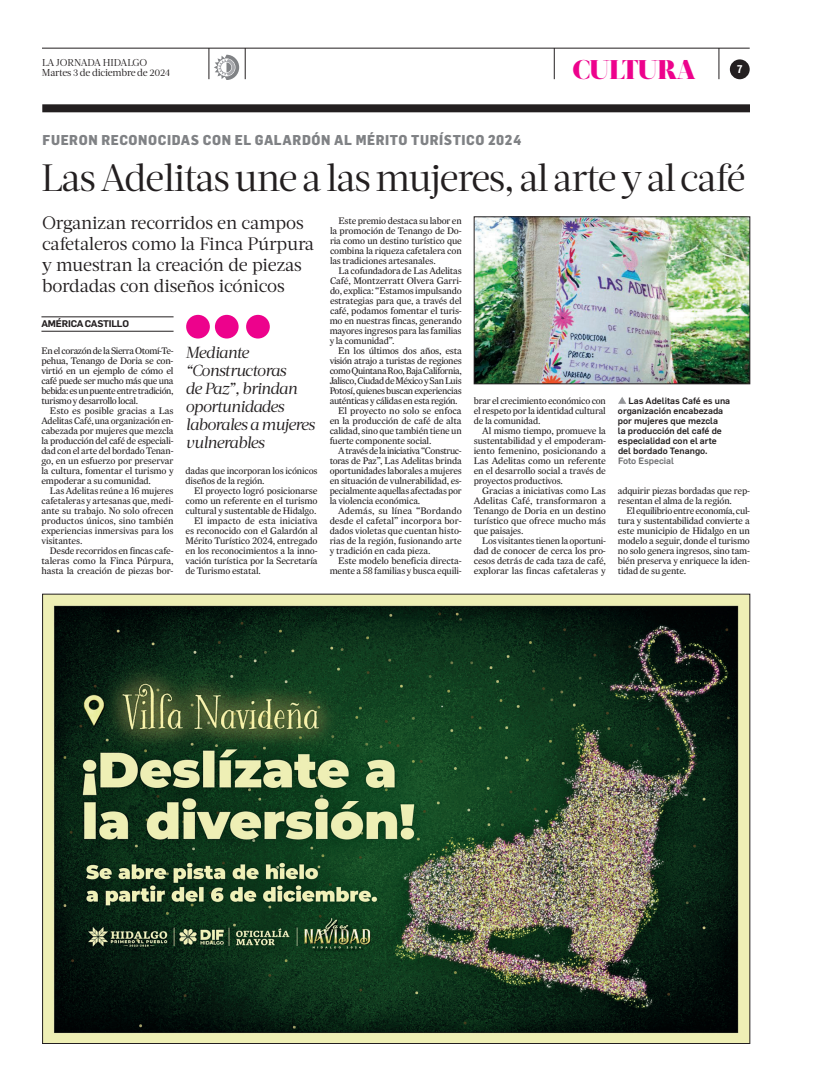
<style>
.page{position:relative;width:822px;height:1089px;background:#fff}
.page>*{position:absolute;margin:0;border:0;box-sizing:border-box;transform-origin:0 0}
.t1{font:38px "Acta Headline";letter-spacing:-.03em;color:#231f20}
.t2{font:900 27px "Acta Display";letter-spacing:-.025em;color:#ed028c}
.t3{font:18px/21px "Acta Deck";letter-spacing:-.01em;color:#231f20}
.t4{font:italic 16px/18px "Acta Deck";letter-spacing:-.04em;color:#231f20}
.t5{font:800 14px "Flama Semicondensed";letter-spacing:.04em;color:#808285}
.t6{font:600 11px "Flama Semicond";color:#fff}
.t7{font:10px/10px "Acta Deck";letter-spacing:-.02em;color:#231f20}
.t8{font:9.5px/10px "Expresso Tx";letter-spacing:-.02em;color:#231f20;text-align:justify}
.t9{font:9.5px/10px "Expresso Tx";letter-spacing:-.02em;color:#231f20;text-align:justify;scale:1.04 1}
.t10{font:9.5px "Expresso Tx";letter-spacing:-.04em;color:#231f20}
.t11{font:9.5px "Expresso Tx";letter-spacing:-.045em;color:#231f20}
.t12{font:9.5px "Expresso Tx";color:#231f20;scale:1.04 1}
.t13{font:600 9.5px "Flama";letter-spacing:-.02em;color:#231f20}
.t14{font:500 9px/10px "Flama";color:#231f20}
.t15{font:500 9px "Flama";color:#6c6d70}
</style>
<div class="page">
<div style="left:42px;top:104px;width:708px;height:8px;background:#231f20"></div>
<hr style="left:42px;top:48px;width:708px;height:1px;background:#231f20">
<div style="left:730px;top:59px;width:20px;height:20px;background:#231f20;border-radius:50%"></div>
<hr style="left:209px;top:48px;width:1px;height:31px;background:#231f20">
<hr style="left:245px;top:48px;width:1px;height:31px;background:#231f20">
<hr style="left:554px;top:48px;width:1px;height:31px;background:#231f20">
<hr style="left:719px;top:48px;width:1px;height:31px;background:#231f20">
<svg style="left:214px;top:55px;width:25px;height:24px"></svg>
<hr style="left:41px;top:317px;width:133px;height:1px;background:#231f20">
<hr style="left:41px;top:331px;width:133px;height:1px;background:#231f20">
<img style="left:476px;top:219px;width:272px;height:163px">
<div style="left:474px;top:217px;width:276px;height:167px;border:1px solid #231f20"></div>
<div style="left:186px;top:315px;width:24px;height:24px;background:#ed028c;border-radius:50%"></div>
<div style="left:215px;top:315px;width:24px;height:24px;background:#ed028c;border-radius:50%"></div>
<div style="left:246px;top:315px;width:24px;height:24px;background:#ed028c;border-radius:50%"></div>
<svg style="left:618px;top:397px;width:8px;height:7px"></svg>
<img style="left:44px;top:596px;width:704px;height:446px">
<p class="t7" style="left:42px;top:58px;width:130px">LA JORNADA HIDALGO<br>Martes 3 de diciembre de 2024</p>
<h2 class="t2" style="left:573px;top:53px;width:125px">CULTURA</h2>
<p class="t6" style="left:737px;top:62px;width:7px">7</p>
<h3 class="t5" style="left:43px;top:131px;width:480px">FUERON RECONOCIDAS CON EL GALARDÓN AL MÉRITO TURÍSTICO 2024</h3>
<h1 class="t1" style="left:41px;top:155px;width:706px">Las Adelitas une a las mujeres, al arte y al café</h1>
<h3 class="t3" style="left:42px;top:212px;width:274px">Organizan recorridos en campos cafetaleros como la Finca Púrpura y muestran la creación de piezas bordadas con diseños icónicos</h3>
<p class="t8" style="left:330px;top:216px;width:133px;text-indent:9px">Este premio destaca su labor en la promoción de Tenango de Do&shy;ria como un destino turístico que combina la riqueza cafetalera con las tradiciones artesanales.</p>
<p class="t8" style="left:330px;top:266px;width:134px;text-indent:9px">La cofundadora de Las Adelitas Café, Montzerratt Olvera Garri&shy;do, explica: “Estamos impulsando estrategias para que, a través del café, podamos fomentar el turis&shy;mo en nuestras fincas, generando mayores ingresos para las familias y la comunidad”.</p>
<p class="t9" style="left:338px;top:346px;width:120px">En los últimos dos años, esta</p>
<p class="t10" style="left:330px;top:355px;width:134px">visión atrajo a turistas de regiones</p>
<p class="t11" style="left:330px;top:365px;width:134px">como Quintana Roo, Baja California,</p>
<p class="t11" style="left:330px;top:375px;width:133px">Jalisco, Ciudad de México y San Luis</p>
<p class="t10" style="left:330px;top:385px;width:134px">Potosí, quienes buscan experiencias</p>
<p class="t10" style="left:330px;top:395px;width:130px">auténticas y cálidas en esta región.</p>
<p class="t9" style="left:338px;top:406px;width:120px">El proyecto no solo se enfoca</p>
<p class="t9" style="left:330px;top:416px;width:128px">en la producción de café de alta</p>
<p class="t8" style="left:330px;top:426px;width:134px">calidad, sino que también tiene un</p>
<p class="t8" style="left:330px;top:436px;width:103px">fuerte componente social.</p>
<p class="t11" style="left:338px;top:445px;width:125px">A través de la iniciativa “Construc-</p>
<p class="t8" style="left:330px;top:456px;width:134px">toras de Paz”, Las Adelitas brinda</p>
<p class="t8" style="left:330px;top:466px;width:134px">oportunidades laborales a mujeres</p>
<p class="t8" style="left:330px;top:476px;width:134px">en situación de vulnerabilidad, es-</p>
<p class="t8" style="left:330px;top:486px;width:134px">pecialmente aquellas afectadas por</p>
<p class="t8" style="left:330px;top:496px;width:92px">la violencia económica.</p>
<p class="t12" style="left:338px;top:505px;width:120px">Además, su línea “Bordando</p>
<p class="t9" style="left:330px;top:516px;width:129px">desde el cafetal” incorpora bor-</p>
<p class="t8" style="left:330px;top:526px;width:134px">dados violetas que cuentan histo-</p>
<p class="t8" style="left:330px;top:536px;width:134px">rias de la región, fusionando arte</p>
<p class="t8" style="left:330px;top:546px;width:102px">y tradición en cada pieza.</p>
<p class="t9" style="left:338px;top:556px;width:120px">Este modelo beneficia directa-</p>
<p class="t8" style="left:330px;top:566px;width:134px">mente a 58 familias y busca equili-</p>
<p class="t13" style="left:41px;top:316px;width:89px">AMÉRICA CASTILLO</p>
<p class="t8" style="left:41px;top:346px;width:134px">En el corazón de la Sierra Otomí-Te&shy;pehua, Tenango de Doria se con&shy;virtió en un ejemplo de cómo el café puede ser mucho más que una bebida: es un puente entre tradición, turismo y desarrollo local.</p>
<p class="t9" style="left:41px;top:406px;width:129px;text-indent:9px">Esto es posible gracias a Las Adelitas Café, una organización en&shy;cabezada por mujeres que mezcla la producción del café de especiali&shy;dad con el arte del bordado Tenan&shy;go, en un esfuerzo por preservar la cultura, fomentar el turismo y empoderar a su comunidad.</p>
<p class="t8" style="left:41px;top:486px;width:134px;text-indent:9px">Las Adelitas reúne a 16 mujeres cafetaleras y artesanas que, medi&shy;ante su trabajo. No solo ofrecen productos únicos, sino también experiencias inmersivas para los visitantes.</p>
<p class="t8" style="left:41px;top:546px;width:134px;text-indent:9px">Desde recorridos en fincas cafe&shy;taleras como la Finca Púrpura, hasta la creación de piezas bor-</p>
<h3 class="t4" style="left:186px;top:343px;width:131px">Mediante “Constructoras<br>de Paz”, brindan oportunidades laborales a mujeres vulnerables</h3>
<p class="t8" style="left:474px;top:396px;width:134px">brar el crecimiento económico con el respeto por la identidad cultural de la comunidad.</p>
<p class="t8" style="left:474px;top:426px;width:134px;text-indent:9px">Al mismo tiempo, promueve la sustentabilidad y el empoderam&shy;iento femenino, posicionando a Las Adelitas como un referente en el desarrollo social a través de proyectos productivos.</p>
<p class="t9" style="left:474px;top:486px;width:129px;text-indent:9px">Gracias a iniciativas como Las Adelitas Café, transformaron a Tenango de Doria en un destino turístico que ofrece mucho más que paisajes.</p>
<p class="t8" style="left:474px;top:536px;width:134px;text-indent:9px">Los visitantes tienen la oportuni&shy;dad de conocer de cerca los pro&shy;cesos detrás de cada taza de café, explorar las fincas cafetaleras y</p>
<p class="t14" style="left:618px;top:395px;width:114px;text-indent:10px">Las Adelitas Café es una organización encabezada por mujeres que mezcla<br>la producción del café de especialidad con el arte del bordado Tenango.</p>
<p class="t15" style="left:618px;top:454px;width:57px">Foto Especial</p>
<p class="t8" style="left:186px;top:466px;width:134px">dadas que incorporan los icónicos diseños de la región.</p>
<p class="t9" style="left:194px;top:486px;width:120px">El proyecto logró posicionarse</p>
<p class="t9" style="left:186px;top:496px;width:129px">como un referente en el turismo</p>
<p class="t8" style="left:186px;top:506px;width:132px">cultural y sustentable de Hidalgo.</p>
<p class="t9" style="left:194px;top:516px;width:120px">El impacto de esta iniciativa</p>
<p class="t8" style="left:186px;top:526px;width:134px">es reconocido con el Galardón al</p>
<p class="t8" style="left:186px;top:536px;width:134px">Mérito Turístico 2024, entregado</p>
<p class="t8" style="left:186px;top:546px;width:134px">en los reconocimientos a la inno-</p>
<p class="t8" style="left:186px;top:556px;width:134px">vación turística por la Secretaría</p>
<p class="t8" style="left:186px;top:566px;width:77px">de Turismo estatal.</p>
<p class="t8" style="left:618px;top:486px;width:134px">adquirir piezas bordadas que rep&shy;resentan el alma de la región.</p>
<p class="t8" style="left:618px;top:506px;width:134px;text-indent:9px">El equilibrio entre economía, cul&shy;tura y sustentabilidad convierte a este municipio de Hidalgo en un modelo a seguir, donde el turismo no solo genera ingresos, sino tam&shy;bién preserva y enriquece la iden&shy;tidad de su gente.</p>
</div>
